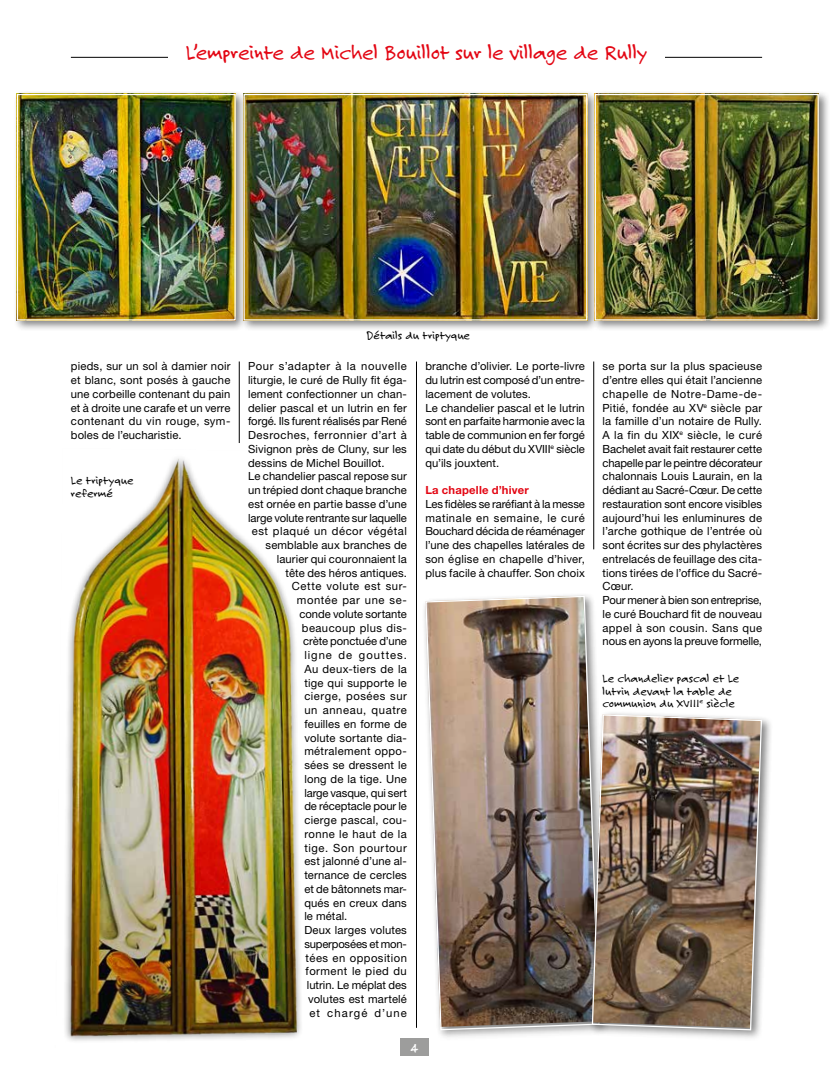
<style>
.page{position:relative;width:833px;height:1081px;background:#fff}
.page>*{position:absolute;margin:0;border:0;box-sizing:border-box;transform-origin:0 0}
.t1{font:22.5px "Felt Tip Roman";letter-spacing:-.01em;color:#e30613}
.t2{font:15px "Felt Tip Roman";color:#fff}
.t3{font:12.5px/12.5px "Felt Tip Roman";letter-spacing:-.005em;color:#000}
.t4{font:11.25px/13.8px "Helvetica Neue";letter-spacing:.01em;color:#000}
.t5{font:11.25px "Helvetica Neue";letter-spacing:-.015em;color:#000}
.t6{font:11.25px "Helvetica Neue";letter-spacing:.045em;color:#000}
.t7{font:11.25px "Helvetica Neue";letter-spacing:.05em;color:#000}
.t8{font:11.25px "Helvetica Neue";letter-spacing:.035em;color:#000}
.t9{font:11.25px "Helvetica Neue";letter-spacing:.055em;color:#000}
.t10{font:11.25px "Helvetica Neue";letter-spacing:.03em;color:#000}
.t11{font:11.25px "Helvetica Neue";letter-spacing:.04em;color:#000}
.t12{font:700 11.25px "Helvetica Neue";letter-spacing:.02em;color:#e30613}
.t13{font:11.25px "Helvetica Neue";letter-spacing:.085em;color:#000}
.t14{font:11.25px "Helvetica Neue";letter-spacing:.1em;color:#000}
</style>
<div class="page">
<hr style="left:71px;top:57px;width:691px;height:1px;background:#000">
<div style="left:400px;top:1038px;width:29px;height:18px;background:#9d9d9c"></div>
<hr style="left:593px;top:361px;width:1px;height:188px;background:#000">
<hr style="left:416px;top:361px;width:1px;height:667px;background:#000">
<hr style="left:239px;top:361px;width:1px;height:82px;background:#000">
<div style="left:168px;top:43px;width:496px;height:28px;background:#fff"></div>
<div style="left:240px;top:90px;width:359px;height:242px;background:#000;opacity:.5"></div>
<img style="left:247px;top:96px;width:338px;height:222px">
<div style="left:243px;top:94px;width:344px;height:226px;border:1px solid #fff"></div>
<div style="left:591px;top:90px;width:239px;height:242px;background:#000;opacity:.5"></div>
<img style="left:596px;top:96px;width:221px;height:222px">
<div style="left:594px;top:94px;width:225px;height:226px;border:1px solid #fff"></div>
<div style="left:13px;top:90px;width:234px;height:242px;background:#000;opacity:.5"></div>
<img style="left:19px;top:96px;width:215px;height:222px">
<div style="left:17px;top:94px;width:219px;height:226px;border:1px solid #fff"></div>
<img style="left:65px;top:458px;width:236px;height:583px">
<div style="left:421px;top:592px;width:189px;height:449px;background:#000;opacity:.5"></div>
<img style="left:425px;top:595px;width:175px;height:436px">
<div style="left:588px;top:710px;width:185px;height:331px;background:#000;opacity:.5"></div>
<img style="left:591px;top:713px;width:171px;height:318px">
<h1 class="t1" style="left:186px;top:38px;width:463px">L’empreinte de Michel Bouillot sur le village de Rully</h1>
<p class="t3" style="left:366px;top:328px;width:105px">Détails du triptyque</p>
<p class="t4" style="left:71px;top:359px;width:161px;text-align:justify">pieds, sur un sol à damier noir et blanc, sont posés à gauche une corbeille contenant du pain et à droite une carafe et un verre contenant du vin rouge, sym&shy;boles de l’eucharistie.</p>
<p class="t9" style="left:248px;top:360px;width:160px">Pour s’adapter à la nouvelle</p>
<p class="t4" style="left:248px;top:373px;width:160px">liturgie, le curé de Rully fit éga-</p>
<p class="t4" style="left:248px;top:387px;width:160px">lement confectionner un chan-</p>
<p class="t4" style="left:248px;top:400px;width:160px">delier pascal et un lutrin en fer</p>
<p class="t4" style="left:248px;top:414px;width:160px">forgé. Ils furent réalisés par René</p>
<p class="t6" style="left:248px;top:428px;width:160px">Desroches, ferronnier d’art à</p>
<p class="t4" style="left:248px;top:442px;width:160px">Sivignon près de Cluny, sur les</p>
<p class="t4" style="left:248px;top:455px;width:138px">dessins de Michel Bouillot.</p>
<p class="t4" style="left:248px;top:469px;width:160px">Le chandelier pascal repose sur</p>
<p class="t4" style="left:248px;top:483px;width:160px">un trépied dont chaque branche</p>
<p class="t4" style="left:248px;top:497px;width:160px">est ornée en partie basse d’une</p>
<p class="t5" style="left:248px;top:511px;width:160px">large volute rentrante sur laquelle</p>
<p class="t6" style="left:252px;top:525px;width:156px">est plaqué un décor végétal</p>
<p class="t4" style="left:266px;top:538px;width:143px">semblable aux branches de</p>
<p class="t4" style="left:277px;top:552px;width:131px">laurier qui couronnaient la</p>
<p class="t4" style="left:286px;top:565px;width:123px">tête des héros antiques.</p>
<p class="t7" style="left:292px;top:580px;width:116px">Cette volute est sur-</p>
<p class="t7" style="left:297px;top:593px;width:112px">montée par une se-</p>
<p class="t4" style="left:299px;top:607px;width:109px">conde volute sortante</p>
<p class="t8" style="left:302px;top:621px;width:106px">beaucoup plus dis-</p>
<p class="t4" style="left:303px;top:634px;width:105px">crète ponctuée d’une</p>
<p class="t13" style="left:304px;top:648px;width:104px">ligne de gouttes.</p>
<p class="t8" style="left:304px;top:662px;width:104px">Au deux-tiers de la</p>
<p class="t4" style="left:304px;top:675px;width:104px">tige qui supporte le</p>
<p class="t6" style="left:304px;top:690px;width:104px">cierge, posées sur</p>
<p class="t9" style="left:304px;top:703px;width:104px">un anneau, quatre</p>
<p class="t4" style="left:304px;top:717px;width:104px">feuilles en forme de</p>
<p class="t4" style="left:304px;top:730px;width:104px">volute sortante dia-</p>
<p class="t10" style="left:304px;top:745px;width:104px">métralement oppo-</p>
<p class="t4" style="left:304px;top:758px;width:104px">sées se dressent le</p>
<p class="t4" style="left:304px;top:772px;width:104px">long de la tige. Une</p>
<p class="t5" style="left:304px;top:786px;width:104px">large vasque, qui sert</p>
<p class="t4" style="left:304px;top:799px;width:104px">de réceptacle pour le</p>
<p class="t10" style="left:304px;top:813px;width:104px">cierge pascal, cou-</p>
<p class="t8" style="left:304px;top:827px;width:104px">ronne le haut de la</p>
<p class="t7" style="left:304px;top:841px;width:104px">tige. Son pourtour</p>
<p class="t4" style="left:304px;top:854px;width:104px">est jalonné d’une al-</p>
<p class="t4" style="left:304px;top:868px;width:104px">ternance de cercles</p>
<p class="t4" style="left:304px;top:882px;width:104px">et de bâtonnets mar-</p>
<p class="t4" style="left:304px;top:895px;width:104px">qués en creux dans</p>
<p class="t4" style="left:304px;top:909px;width:45px">le métal.</p>
<p class="t4" style="left:304px;top:923px;width:104px">Deux larges volutes</p>
<p class="t5" style="left:304px;top:937px;width:104px">superposées et mon-</p>
<p class="t11" style="left:306px;top:951px;width:103px">tées en opposition</p>
<p class="t11" style="left:306px;top:964px;width:103px">forment le pied du</p>
<p class="t4" style="left:307px;top:978px;width:101px">lutrin. Le méplat des</p>
<p class="t4" style="left:308px;top:992px;width:100px">volutes est martelé</p>
<p class="t14" style="left:309px;top:1006px;width:99px">et chargé d’une</p>
<p class="t3" style="left:71px;top:474px;width:64px">Le triptyque refermé</p>
<p class="t4" style="left:425px;top:359px;width:161px">branche d’olivier. Le porte-livre du lutrin est composé d’un entre&shy;lacement de volutes.<br>Le chandelier pascal et le lutrin sont en parfaite harmonie avec la table de communion en fer forgé qui date du début du XVIII<sup>e</sup> siècle qu’ils jouxtent.</p>
<p class="t12" style="left:425px;top:483px;width:105px">La chapelle d’hiver</p>
<p class="t4" style="left:425px;top:497px;width:161px;text-align:justify">Les fidèles se raréfiant à la messe matinale en semaine, le curé Bouchard décida de réaménager l’une des chapelles latérales de son église en chapelle d’hiver, plus facile à chauffer. Son choix</p>
<h2 class="t2" style="left:411px;top:1039px;width:8px">4</h2>
<p class="t4" style="left:602px;top:359px;width:161px">se porta sur la plus spacieuse d’entre elles qui était l’ancienne chapelle de Notre-Dame-de-<br>Pitié, fondée au XV<sup>e</sup> siècle par la famille d’un notaire de Rully.<br>A la fin du XIX<sup>e</sup> siècle, le curé<br>Bachelet avait fait restaurer cette chapelle par le peintre décorateur chalonnais Louis Laurain, en la dédiant au Sacré-Cœur. De cette restauration sont encore visibles aujourd’hui les enluminures de l’arche gothique de l’entrée où sont écrites sur des phylactères entrelacés de feuillage des cita&shy;tions tirées de l’office du Sacré-<br>Cœur.<br>Pour mener à bien son entreprise, le curé Bouchard fit de nouveau appel à son cousin. Sans que nous en ayons la preuve formelle,</p>
<p class="t3" style="left:602px;top:672px;width:138px">Le chandelier pascal et Le lutrin devant la table de communion du XVIII<sup>e</sup> siècle</p>
</div>
